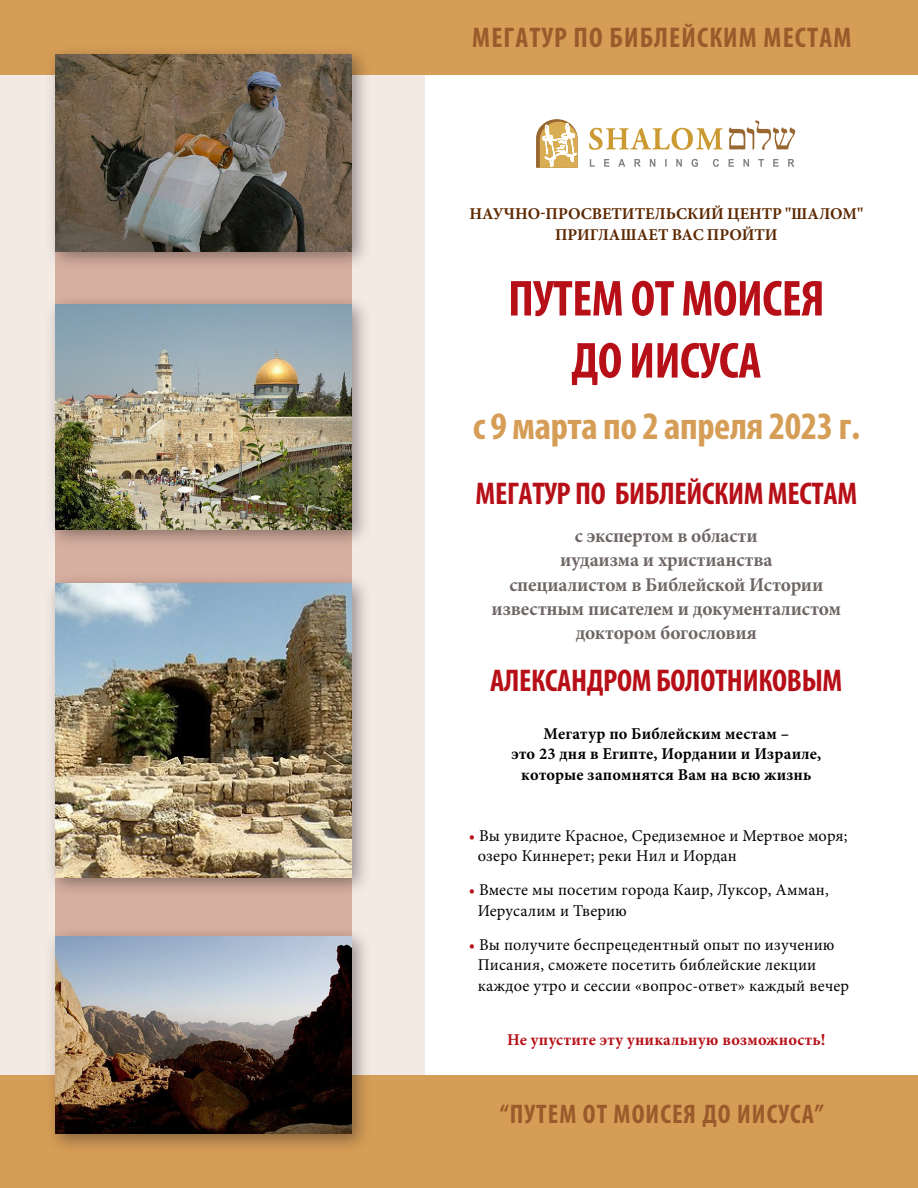
<style>
.page{position:relative;width:918px;height:1188px;background:#fff}
.page>*{position:absolute;margin:0;border:0;box-sizing:border-box;transform-origin:0 0}
.t1{font:700 condensed 51px/62.1px "Myriad Pro";letter-spacing:-.01em;color:#b70f17;text-align:center}
.t2{font:700 condensed 39px "Myriad Pro";letter-spacing:-.01em;color:#d69d56}
.t3{font:700 condensed 31.5px "Myriad Pro";letter-spacing:-.01em;color:#b70f17}
.t4{font:700 condensed 28.5px "Myriad Pro";letter-spacing:.04em;color:#9b5a2b}
.t5{font:700 condensed 27px "Myriad Pro";letter-spacing:.04em;color:#9b5a2b}
.t6{font:700 19.5px/24.3px "Minion Pro";letter-spacing:-.01em;color:#6e6664;text-align:center}
.ah{font:16.5px/20.7px "Minion Pro";letter-spacing:.01em;color:#000}
.t7{font:700 16.5px/20.7px "Minion Pro";letter-spacing:.01em;color:#000;text-align:center}
.t8{font:700 16.5px/20.7px "Minion Pro";letter-spacing:-.005em;color:#5d2800;text-align:center}
.ah-2{font:700 16.5px "Minion Pro";letter-spacing:.015em;color:#b70f17}
.s1{color:#b70f17}
</style>
<div class="page">
<div style="left:0;top:0;width:424px;height:1188px;background:#f4eae4"></div>
<div style="left:55px;top:1px;width:297px;height:1186px;background:#d7afa0"></div>
<div style="left:0;top:1075px;width:918px;height:113px;background:#d69d56"></div>
<div style="left:0;top:0;width:918px;height:75px;background:#d69d56"></div>
<svg style="left:589px;top:128px;width:134px;height:22px"></svg>
<svg style="left:590px;top:159px;width:204px;height:8px"></svg>
<svg style="left:536px;top:119px;width:42px;height:49px"></svg>
<svg style="left:729px;top:120px;width:66px;height:30px"></svg>
<div style="left:45px;top:926px;width:327px;height:228px;background:#231f20;opacity:.45"></div>
<img style="left:55px;top:936px;width:297px;height:198px">
<div style="left:45px;top:573px;width:327px;height:325px;background:#231f20;opacity:.45"></div>
<img style="left:55px;top:584px;width:297px;height:293px">
<div style="left:45px;top:294px;width:326px;height:255px;background:#231f20;opacity:.45"></div>
<img style="left:55px;top:304px;width:297px;height:225px">
<div style="left:45px;top:44px;width:327px;height:227px;background:#231f20;opacity:.45"></div>
<img style="left:55px;top:54px;width:297px;height:197px">
<p class="t4" style="left:472px;top:20px;width:381px">МЕГАТУР ПО БИБЛЕЙСКИМ МЕСТАМ</p>
<p class="t8" style="left:470px;top:204px;width:395px">НАУЧНО-ПРОСВЕТИТЕЛЬСКИЙ ЦЕНТР "ШАЛОМ"<br>ПРИГЛАШАЕТ ВАС ПРОЙТИ</p>
<p class="t1" style="left:508px;top:266px;width:318px">ПУТЕМ ОТ МОИСЕЯ<br>ДО ИИСУСА</p>
<p class="t2" style="left:473px;top:401px;width:389px">с 9 марта по 2 апреля 2023 г.</p>
<p class="t3" style="left:476px;top:474px;width:383px">МЕГАТУР ПО БИБЛЕЙСКИМ МЕСТАМ</p>
<p class="t6" style="left:560px;top:523px;width:214px">с экспертом в области иудаизма и христианства</p>
<p class="t6" style="left:509px;top:572px;width:315px">специалистом в Библейской Истории</p>
<p class="t6" style="left:492px;top:596px;width:351px">известным писателем и документалистом</p>
<p class="t6" style="left:576px;top:620px;width:183px">доктором богословия</p>
<p class="t3" style="left:490px;top:661px;width:354px">АЛЕКСАНДРОМ БОЛОТНИКОВЫМ</p>
<p class="t7" style="left:511px;top:723px;width:311px">Мегатур по Библейским местам –<br>это 23 дня в Египте, Иордании и Израиле, которые запомнятся Вам на всю жизнь</p>
<p class="ah" style="left:478px;top:825px;width:371px;text-indent:-9px"><span class="s1">•</span> Вы увидите Красное, Средиземное и Мертвое моря; озеро Киннерет; реки Нил и Иордан</p>
<p class="ah" style="left:478px;top:880px;width:353px;text-indent:-9px"><span class="s1">•</span> Вместе мы посетим города Каир, Луксор, Амман,<br>Иерусалим и Тверию</p>
<p class="ah" style="left:478px;top:934px;width:373px;text-indent:-9px"><span class="s1">•</span> Вы получите беспрецедентный опыт по изучению<br>Писания, сможете посетить библейские лекции каждое утро и сессии «вопрос-ответ» каждый вечер</p>
<p class="ah-2" style="left:507px;top:1029px;width:320px">Не упустите эту уникальную возможность!</p>
<p class="t5" style="left:500px;top:1097px;width:326px">“ПУТЕМ ОТ МОИСЕЯ ДО ИИСУСА”</p>
</div>
